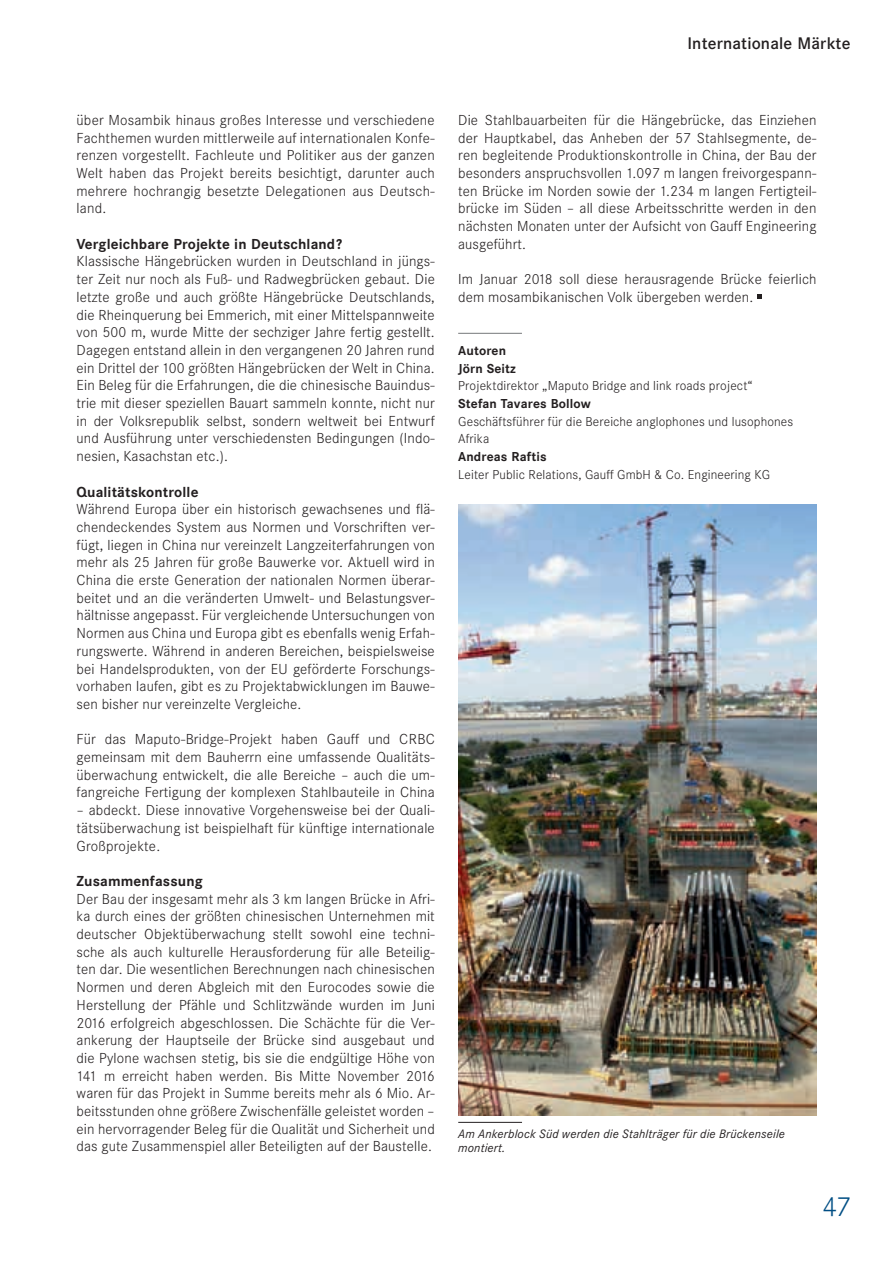
<style>
.page{position:relative;width:893px;height:1263px;background:#fff}
.page>*{position:absolute;margin:0;border:0;box-sizing:border-box;transform-origin:0 0}
.t1{font:300 27px "Corporate SBQ";color:#014e84}
.t2{font:500 16.5px "Corporate SBQ";letter-spacing:.01em;color:#231f20}
.t3{font:300 14.25px/17.7px "Corporate SBQ";letter-spacing:.01em;color:#231f20;text-align:justify}
.t4{font:700 14.25px "Corporate SBQ";letter-spacing:.01em;color:#231f20}
.t5{font:300 12.75px/17.7px "Corporate SBQ";letter-spacing:.01em;color:#231f20}
.t6{font:700 12.75px/17.7px "Corporate SBQ";letter-spacing:.01em;color:#231f20}
.t7{font:italic 12px/14.4px "Corporate SBQ";letter-spacing:.015em;color:#231f20}
</style>
<div class="page">
<hr style="left:458px;top:333px;width:64px;height:1px;background:#76787b">
<svg style="left:757px;top:294px;width:5px;height:5px"></svg>
<img style="left:458px;top:504px;width:358px;height:611px">
<hr style="left:458px;top:1122px;width:64px;height:1px;background:#231f20">
<p class="t2" style="left:687px;top:33px;width:165px">Internationale Märkte</p>
<p class="t3" style="left:77px;top:111px;width:360px">über Mosambik hinaus großes Interesse und verschiedene Fachthemen wurden mittlerweile auf internationalen Konfe&shy;renzen vorgestellt. Fachleute und Politiker aus der ganzen Welt haben das Projekt bereits besichtigt, darunter auch mehrere hochrangig besetzte Delegationen aus Deutsch&shy;land.</p>
<p class="t4" style="left:77px;top:235px;width:267px">Vergleichbare Projekte in Deutschland?</p>
<p class="t3" style="left:77px;top:253px;width:360px">Klassische Hängebrücken wurden in Deutschland in jüngs&shy;ter Zeit nur noch als Fuß- und Radwegbrücken gebaut. Die letzte große und auch größte Hängebrücke Deutschlands, die Rheinquerung bei Emmerich, mit einer Mittelspannweite von 500 m, wurde Mitte der sechziger Jahre fertig gestellt.<br>Dagegen entstand allein in den vergangenen 20 Jahren rund ein Drittel der 100 größten Hängebrücken der Welt in China.<br>Ein Beleg für die Erfahrungen, die die chinesische Bauindus&shy;trie mit dieser speziellen Bauart sammeln konnte, nicht nur in der Volksrepublik selbst, sondern weltweit bei Entwurf und Ausführung unter verschiedensten Bedingungen (Indo&shy;nesien, Kasachstan etc.).</p>
<p class="t4" style="left:77px;top:483px;width:123px">Qualitätskontrolle</p>
<p class="t3" style="left:77px;top:501px;width:360px">Während Europa über ein historisch gewachsenes und flä&shy;chendeckendes System aus Normen und Vorschriften ver&shy;fügt, liegen in China nur vereinzelt Langzeiterfahrungen von mehr als 25 Jahren für große Bauwerke vor. Aktuell wird in China die erste Generation der nationalen Normen überar&shy;beitet und an die veränderten Umwelt- und Belastungsver&shy;hältnisse angepasst. Für vergleichende Untersuchungen von Normen aus China und Europa gibt es ebenfalls wenig Erfah&shy;rungswerte. Während in anderen Bereichen, beispielsweise bei Handelsprodukten, von der EU geförderte Forschungs&shy;vorhaben laufen, gibt es zu Projektabwicklungen im Bauwe&shy;sen bisher nur vereinzelte Vergleiche.</p>
<p class="t3" style="left:77px;top:731px;width:360px">Für das Maputo-Bridge-Projekt haben Gauff und CRBC gemeinsam mit dem Bauherrn eine umfassende Qualitäts&shy;überwachung entwickelt, die alle Bereiche – auch die um&shy;fangreiche Fertigung der komplexen Stahlbauteile in China</p>
<p class="t3" style="left:77px;top:801px;width:360px">– abdeckt. Diese innovative Vorgehensweise bei der Quali&shy;tätsüberwachung ist beispielhaft für künftige internationale Großprojekte.</p>
<p class="t4" style="left:77px;top:872px;width:128px">Zusammenfassung</p>
<p class="t3" style="left:77px;top:890px;width:360px">Der Bau der insgesamt mehr als 3 km langen Brücke in Afri&shy;ka durch eines der größten chinesischen Unternehmen mit deutscher Objektüberwachung stellt sowohl eine techni&shy;sche als auch kulturelle Herausforderung für alle Beteilig&shy;ten dar. Die wesentlichen Berechnungen nach chinesischen Normen und deren Abgleich mit den Eurocodes sowie die Herstellung der Pfähle und Schlitzwände wurden im Juni 2016 erfolgreich abgeschlossen. Die Schächte für die Ver&shy;ankerung der Hauptseile der Brücke sind ausgebaut und die Pylone wachsen stetig, bis sie die endgültige Höhe von 141 m erreicht haben werden. Bis Mitte November 2016 waren für das Projekt in Summe bereits mehr als 6 Mio. Ar&shy;beitsstunden ohne größere Zwischenfälle geleistet worden – ein hervorragender Beleg für die Qualität und Sicherheit und das gute Zusammenspiel aller Beteiligten auf der Baustelle.</p>
<p class="t3" style="left:458px;top:111px;width:360px">Die Stahlbauarbeiten für die Hängebrücke, das Einziehen der Hauptkabel, das Anheben der 57 Stahlsegmente, de&shy;ren begleitende Produktionskontrolle in China, der Bau der besonders anspruchsvollen 1.097 m langen freivorgespann&shy;ten Brücke im Norden sowie der 1.234 m langen Fertigteil&shy;brücke im Süden – all diese Arbeitsschritte werden in den nächsten Monaten unter der Aufsicht von Gauff Engineering ausgeführt.</p>
<p class="t3" style="left:458px;top:270px;width:360px">Im Januar 2018 soll diese herausragende Brücke feierlich dem mosambikanischen Volk übergeben werden.</p>
<p class="t6" style="left:458px;top:342px;width:59px">Autoren<br>Jörn Seitz</p>
<p class="t5" style="left:458px;top:377px;width:296px">Projektdirektor „Maputo Bridge and link roads project“</p>
<p class="t6" style="left:458px;top:395px;width:134px">Stefan Tavares Bollow</p>
<p class="t5" style="left:458px;top:413px;width:337px">Geschäftsführer für die Bereiche anglophones und lusophones<br>Afrika</p>
<p class="t6" style="left:458px;top:448px;width:90px">Andreas Raftis</p>
<p class="t5" style="left:458px;top:466px;width:313px">Leiter Public Relations, Gauff GmbH &amp; Co. Engineering KG</p>
<p class="t7" style="left:458px;top:1126px;width:328px">Am Ankerblock Süd werden die Stahlträger für die Brückenseile montiert.</p>
<h1 class="t1" style="left:822px;top:1191px;width:30px">47</h1>
</div>
